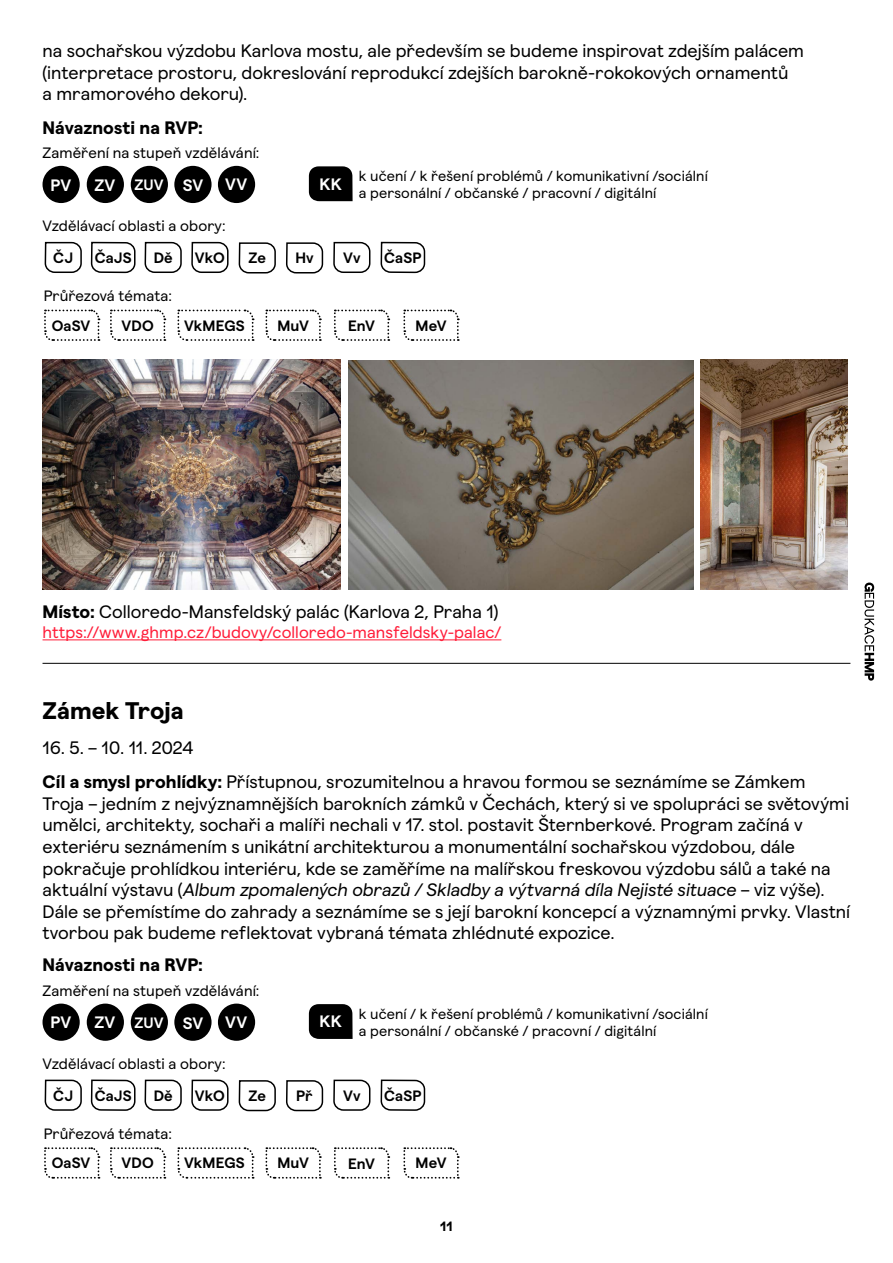
<style>
.page{position:relative;width:893px;height:1263px;background:#fff}
.page>*{position:absolute;margin:0;border:0;box-sizing:border-box;transform-origin:0 0}
.t1{font:700 24px "Magger";color:#000}
.t2{font:18px/21.6px "Magger";color:#000}
.t3{font:700 18px "Magger";color:#000}
.t4{font:16.5px "Magger";letter-spacing:.005em;color:#ff1d39}
.t5{font:600 16.5px "Magger";letter-spacing:.005em;color:#fff}
.t6{font:15px "Magger";letter-spacing:.005em;color:#000}
.t7{font:600 15px "Magger";letter-spacing:.005em;color:#000}
.t8{font:14.55px/17.4px "Magger";letter-spacing:.01em;color:#000}
.t9{font:700 13.5px "Magger";color:#000}
.s1{font-size:15px}
.s2{font-weight:700}
.s3{font-style:italic}
</style>
<div class="page">
<svg style="left:864px;top:582px;width:10px;height:99px"></svg>
<hr style="left:43px;top:639px;width:458px;height:1px;background:#ff1d39">
<img style="left:349px;top:360px;width:344px;height:229px">
<img style="left:43px;top:360px;width:298px;height:229px">
<img style="left:700px;top:359px;width:147px;height:230px">
<div style="left:43px;top:166px;width:37px;height:37px;background:#000;border-radius:50%"></div>
<div style="left:87px;top:166px;width:37px;height:37px;background:#000;border-radius:50%"></div>
<div style="left:131px;top:166px;width:37px;height:37px;background:#000;border-radius:50%"></div>
<div style="left:174px;top:166px;width:38px;height:37px;background:#000;border-radius:50%"></div>
<div style="left:218px;top:166px;width:37px;height:37px;background:#000;border-radius:50%"></div>
<svg style="left:44px;top:165px;width:38px;height:108px"></svg>
<svg style="left:90px;top:165px;width:46px;height:109px"></svg>
<svg style="left:144px;top:165px;width:38px;height:108px"></svg>
<svg style="left:191px;top:165px;width:38px;height:108px"></svg>
<svg style="left:380px;top:241px;width:46px;height:33px"></svg>
<svg style="left:238px;top:165px;width:38px;height:109px"></svg>
<svg style="left:286px;top:166px;width:85px;height:108px"></svg>
<hr style="left:43px;top:663px;width:807px;height:1px;background:#000">
<div style="left:43px;top:1003px;width:37px;height:38px;background:#000;border-radius:50%"></div>
<div style="left:87px;top:1003px;width:37px;height:38px;background:#000;border-radius:50%"></div>
<div style="left:131px;top:1003px;width:37px;height:38px;background:#000;border-radius:50%"></div>
<div style="left:174px;top:1003px;width:38px;height:38px;background:#000;border-radius:50%"></div>
<div style="left:218px;top:1003px;width:37px;height:38px;background:#000;border-radius:50%"></div>
<svg style="left:44px;top:1003px;width:38px;height:108px"></svg>
<svg style="left:90px;top:1003px;width:46px;height:108px"></svg>
<svg style="left:144px;top:1003px;width:38px;height:108px"></svg>
<svg style="left:191px;top:1003px;width:38px;height:108px"></svg>
<svg style="left:380px;top:1079px;width:46px;height:32px"></svg>
<svg style="left:238px;top:1003px;width:38px;height:109px"></svg>
<svg style="left:286px;top:1004px;width:85px;height:108px"></svg>
<svg style="left:44px;top:309px;width:56px;height:32px"></svg>
<svg style="left:110px;top:309px;width:56px;height:32px"></svg>
<svg style="left:177px;top:309px;width:78px;height:32px"></svg>
<svg style="left:265px;top:309px;width:57px;height:32px"></svg>
<svg style="left:334px;top:309px;width:56px;height:32px"></svg>
<svg style="left:403px;top:309px;width:57px;height:32px"></svg>
<svg style="left:44px;top:1147px;width:56px;height:32px"></svg>
<svg style="left:110px;top:1147px;width:56px;height:32px"></svg>
<svg style="left:177px;top:1147px;width:78px;height:32px"></svg>
<svg style="left:265px;top:1147px;width:57px;height:32px"></svg>
<svg style="left:334px;top:1147px;width:56px;height:32px"></svg>
<svg style="left:403px;top:1147px;width:57px;height:32px"></svg>
<p class="t2" style="left:43px;top:39px;width:763px">na sochařskou výzdobu Karlova mostu, ale především se budeme inspirovat zdejším palácem (interpretace prostoru, dokreslování reprodukcí zdejších barokně-rokokových ornamentů<br>a mramorového dekoru).</p>
<p class="t3" style="left:43px;top:113px;width:162px">Návaznosti na RVP:</p>
<p class="t6" style="left:43px;top:142px;width:218px">Zaměření na stupeň vzdělávání:</p>
<p class="t5" style="left:50px;top:173px;width:22px">PV</p>
<p class="t5" style="left:94px;top:173px;width:110px">ZV <span class="s1">ZUV</span> SV</p>
<p class="t5" style="left:225px;top:172px;width:24px">VV</p>
<p class="t8" style="left:359px;top:166px;width:351px">k učení / k řešení problémů / komunikativní /sociální a personální / občanské / pracovní / digitální</p>
<p class="t5" style="left:320px;top:172px;width:24px">KK</p>
<p class="t6" style="left:43px;top:215px;width:185px">Vzdělávací oblasti a obory:</p>
<p class="t7" style="left:53px;top:247px;width:22px">ČJ</p>
<p class="t7" style="left:95px;top:247px;width:39px">ČaJS</p>
<p class="t7" style="left:154px;top:247px;width:20px">Dě</p>
<p class="t7" style="left:195px;top:247px;width:32px">VkO</p>
<p class="t7" style="left:249px;top:247px;width:19px">Ze</p>
<p class="t7" style="left:295px;top:247px;width:20px">Hv</p>
<p class="t7" style="left:343px;top:247px;width:19px">Vv</p>
<p class="t7" style="left:384px;top:247px;width:39px">ČaSP</p>
<p class="t6" style="left:44px;top:285px;width:130px">Průřezová témata:</p>
<p class="t7" style="left:52px;top:314px;width:40px">OaSV</p>
<p class="t7" style="left:122px;top:314px;width:34px">VDO</p>
<p class="t7" style="left:184px;top:314px;width:62px">VkMEGS</p>
<p class="t7" style="left:277px;top:314px;width:33px">MuV</p>
<p class="t7" style="left:348px;top:315px;width:28px">EnV</p>
<p class="t7" style="left:416px;top:314px;width:32px">MeV</p>
<p class="t2" style="left:43px;top:600px;width:457px"><span class="s2">Místo:</span> Colloredo-Mansfeldský palác (Karlova 2, Praha 1)</p>
<p class="t4" style="left:43px;top:620px;width:460px">https://www.ghmp.cz/budovy/colloredo-mansfeldsky-palac/</p>
<h1 class="t1" style="left:43px;top:691px;width:143px">Zámek Troja</h1>
<p class="t2" style="left:43px;top:729px;width:765px;line-height:34.3px">16. 5. – 10. 11. 2024<br><span class="s2">Cíl a smysl prohlídky:</span> Přístupnou, srozumitelnou a hravou formou se seznámíme se Zámkem</p>
<p class="t2" style="left:43px;top:791px;width:809px">Troja – jedním z nejvýznamnějších barokních zámků v Čechách, který si ve spolupráci se světovými umělci, architekty, sochaři a malíři nechali v 17. stol. postavit Šternberkové. Program začíná v exteriéru seznámením s unikátní architekturou a monumentální sochařskou výzdobou, dále pokračuje prohlídkou interiéru, kde se zaměříme na malířskou freskovou výzdobu sálů a také na aktuální výstavu (<span class="s3">Album zpomalených obrazů / Skladby a výtvarná díla Nejisté situace</span> – viz výše).<br>Dále se přemístíme do zahrady a seznámíme se s její barokní koncepcí a významnými prvky. Vlastní tvorbou pak budeme reflektovat vybraná témata zhlédnuté expozice.</p>
<p class="t3" style="left:43px;top:950px;width:162px">Návaznosti na RVP:</p>
<p class="t6" style="left:43px;top:979px;width:218px">Zaměření na stupeň vzdělávání:</p>
<p class="t5" style="left:50px;top:1010px;width:22px">PV</p>
<p class="t5" style="left:94px;top:1010px;width:110px">ZV <span class="s1">ZUV</span> SV</p>
<p class="t5" style="left:225px;top:1010px;width:24px">VV</p>
<p class="t8" style="left:359px;top:1003px;width:351px">k učení / k řešení problémů / komunikativní /sociální a personální / občanské / pracovní / digitální</p>
<p class="t5" style="left:320px;top:1009px;width:24px">KK</p>
<p class="t6" style="left:43px;top:1053px;width:185px">Vzdělávací oblasti a obory:</p>
<p class="t7" style="left:53px;top:1084px;width:22px">ČJ</p>
<p class="t7" style="left:95px;top:1084px;width:39px">ČaJS</p>
<p class="t7" style="left:154px;top:1084px;width:20px">Dě</p>
<p class="t7" style="left:195px;top:1084px;width:32px">VkO</p>
<p class="t7" style="left:249px;top:1085px;width:19px">Ze</p>
<p class="t7" style="left:296px;top:1085px;width:18px">Př</p>
<p class="t7" style="left:343px;top:1084px;width:19px">Vv</p>
<p class="t7" style="left:384px;top:1084px;width:39px">ČaSP</p>
<p class="t6" style="left:44px;top:1123px;width:130px">Průřezová témata:</p>
<p class="t7" style="left:52px;top:1152px;width:40px">OaSV</p>
<p class="t7" style="left:122px;top:1152px;width:34px">VDO</p>
<p class="t7" style="left:184px;top:1152px;width:62px">VkMEGS</p>
<p class="t7" style="left:277px;top:1152px;width:33px">MuV</p>
<p class="t7" style="left:348px;top:1152px;width:28px">EnV</p>
<p class="t7" style="left:416px;top:1152px;width:32px">MeV</p>
<p class="t9" style="left:440px;top:1216px;width:14px">11</p>
</div>
